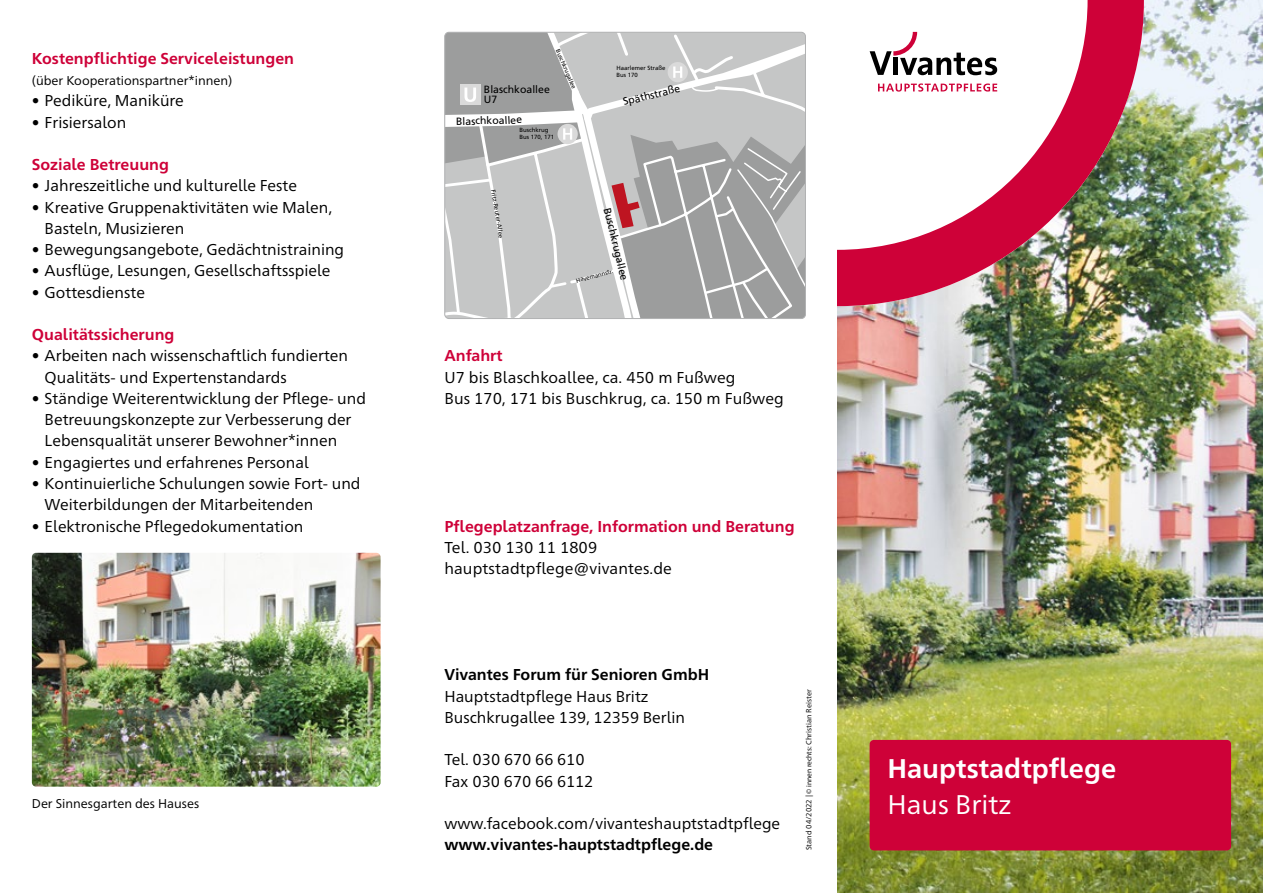
<style>
.page{position:relative;width:1263px;height:893px;background:#fff}
.page>*{position:absolute;margin:0;border:0;box-sizing:border-box;transform-origin:0 0}
.Headline_Ebene_1_Bol{font:700 27px "Frutiger Neue 1450 Pro";color:#fff}
.Headline_Ebene_1_Boo{font:27px "Frutiger Neue 1450 Pro";color:#fff}
.Fließtext{font:15.75px/21.3px "Frutiger Neue 1450 Pro";color:#000}
.Zwischenüberschrift{font:700 15.75px "Frutiger Neue 1450 Pro";color:#ce0138}
.Fließtext-2{font:700 15.75px "Frutiger Neue 1450 Pro";color:#000}
.Zwischenüberschrift-2{font:12.75px "Frutiger Neue 1450 Pro";color:#000}
.Bildunterschrift{font:12.75px "Frutiger Neue 1450 Pro";color:#000}
.t1{font:10.5px/10.5px "Frutiger LT Std";color:#000}
.Stand{font:7.5px "Frutiger Neue 1450 Pro";color:#000}
.t2{font:6px/7.2px "Frutiger LT Std";color:#000}
.s1{font-family:"Myriad Pro"}
</style>
<div class="page">
<img style="left:32px;top:553px;width:349px;height:234px">
<img style="left:838px;top:0;width:425px;height:893px">
<img style="left:838px;top:0;width:306px;height:306px">
<svg style="left:870px;top:32px;width:127px;height:43px"></svg>
<svg style="left:878px;top:83px;width:119px;height:8px"></svg>
<div style="left:870px;top:740px;width:361px;height:110px;background:#ce0138;border-radius:4px"></div>
<svg style="left:445px;top:32px;width:360px;height:287px;background:#bdbdbd"></svg>
<p class="Zwischenüberschrift" style="left:32px;top:47px;width:264px">Kostenpflichtige Serviceleistungen</p>
<p class="Zwischenüberschrift-2" style="left:32px;top:71px;width:202px">(über Kooperationspartner*innen)</p>
<p class="Fließtext" style="left:32px;top:89px;width:153px">• Pediküre, Maniküre</p>
<p class="Fließtext" style="left:32px;top:110px;width:96px">• Frisiersalon</p>
<p class="Zwischenüberschrift" style="left:32px;top:153px;width:139px">Soziale Betreuung</p>
<p class="Fließtext" style="left:32px;top:174px;width:267px">• Jahreszeitliche und kulturelle Feste</p>
<p class="Fließtext" style="left:45px;top:195px;width:289px;text-indent:-13px">• Kreative Gruppenaktivitäten wie Malen,<br>Basteln, Musizieren</p>
<p class="Fließtext" style="left:32px;top:238px;width:314px">• Bewegungsangebote, Gedächtnistraining</p>
<p class="Fließtext" style="left:32px;top:259px;width:300px">• Ausflüge, Lesungen, Gesellschaftsspiele</p>
<p class="Fließtext" style="left:32px;top:280px;width:115px">• Gottesdienste</p>
<p class="Zwischenüberschrift" style="left:32px;top:323px;width:144px">Qualitätssicherung</p>
<p class="Fließtext" style="left:45px;top:344px;width:305px;text-indent:-13px">• Arbeiten nach wissenschaftlich fundierten<br>Qualitäts- und Expertenstandards</p>
<p class="Fließtext" style="left:45px;top:387px;width:323px;text-indent:-13px">• Ständige Weiterentwicklung der Pflege- und<br>Betreuungskonzepte zur Verbesserung der<br>Lebensqualität unserer Bewohner*innen</p>
<p class="Fließtext" style="left:32px;top:450px;width:278px">• Engagiertes und erfahrenes Personal</p>
<p class="Fließtext" style="left:45px;top:472px;width:317px;text-indent:-13px">• Kontinuierliche Schulungen sowie Fort- und<br>Weiterbildungen der Mitarbeitenden</p>
<p class="Fließtext" style="left:32px;top:514px;width:273px">• Elektronische Pflegedokumentation</p>
<p class="Bildunterschrift" style="left:32px;top:794px;width:169px">Der Sinnesgarten des Hauses</p>
<p class="t2" style="left:561px;top:48px;width:44px;rotate:67deg">Buschkrugallee</p>
<p class="t1" style="left:484px;top:84px;width:67px">Blaschkoallee<br>U7</p>
<p class="t1" style="left:456px;top:116px;width:50px;rotate:-1deg">Blaschkoa</p>
<p class="t1" style="left:504px;top:115px;width:19px;rotate:-3deg">llee</p>
<p class="t2" style="left:519px;top:126px;width:36px">Buschkrug<br>Bus 170, 171</p>
<p class="t2" style="left:616px;top:64px;width:51px">Haarlemer Straße<br>Bus 170</p>
<p class="t1" style="left:622px;top:97px;width:60px;rotate:-14deg">Späthstraße</p>
<p class="t2" style="left:497px;top:189px;width:41px;rotate:80deg">Fritz-Reuter-A</p>
<p class="t2" style="left:503px;top:228px;width:11px;rotate:83deg">llee</p>
<p class="t1" style="left:612px;top:207px;width:30px;rotate:76deg">Busch</p>
<p class="t1" style="left:619px;top:234px;width:48px;rotate:77deg">krugallee</p>
<p class="t2" style="left:579px;top:276px;width:35px;rotate:-15deg">avemannstr.</p>
<p class="Zwischenüberschrift" style="left:444px;top:345px;width:60px">Anfahrt</p>
<p class="Fließtext" style="left:444px;top:365px;width:293px">U7 bis Blaschkoallee, ca. 450 m Fußweg</p>
<p class="Fließtext" style="left:444px;top:387px;width:341px">Bus 170, 171 bis Buschkrug, ca. 150 m Fußweg</p>
<p class="Zwischenüberschrift" style="left:444px;top:515px;width:352px">Pflegeplatzanfrage, Information und Beratung</p>
<p class="Fließtext" style="left:444px;top:535px;width:154px">Tel. 030 130 11 1809</p>
<p class="Fließtext" style="left:444px;top:557px;width:229px">hauptstadtpflege@vivantes.de</p>
<p class="Fließtext-2" style="left:444px;top:663px;width:266px">Vivantes Forum für Senioren GmbH</p>
<p class="Fließtext" style="left:444px;top:684px;width:206px">Hauptstadtpflege Haus Britz</p>
<p class="Fließtext" style="left:444px;top:706px;width:242px">Buschkrugallee 139, 12359 Berlin</p>
<p class="Fließtext" style="left:444px;top:748px;width:142px">Tel. 030 670 66 610</p>
<p class="Fließtext" style="left:444px;top:769px;width:150px">Fax 030 670 66 6112</p>
<p class="Fließtext" style="left:444px;top:812px;width:337px">www.facebook.com/vivanteshauptstadtpflege</p>
<p class="Fließtext-2" style="left:444px;top:833px;width:270px">www.vivantes-hauptstadtpflege.de</p>
<p class="Stand" style="left:803px;top:850px;width:162px;rotate:-90deg">Stand 04/2022 | <span class="s1">© innen rechts:</span> Christian Reister</p>
<p class="Headline_Ebene_1_Bol" style="left:887px;top:749px;width:230px">Hauptstadtpflege</p>
<p class="Headline_Ebene_1_Boo" style="left:887px;top:785px;width:126px">Haus Britz</p>
</div>
